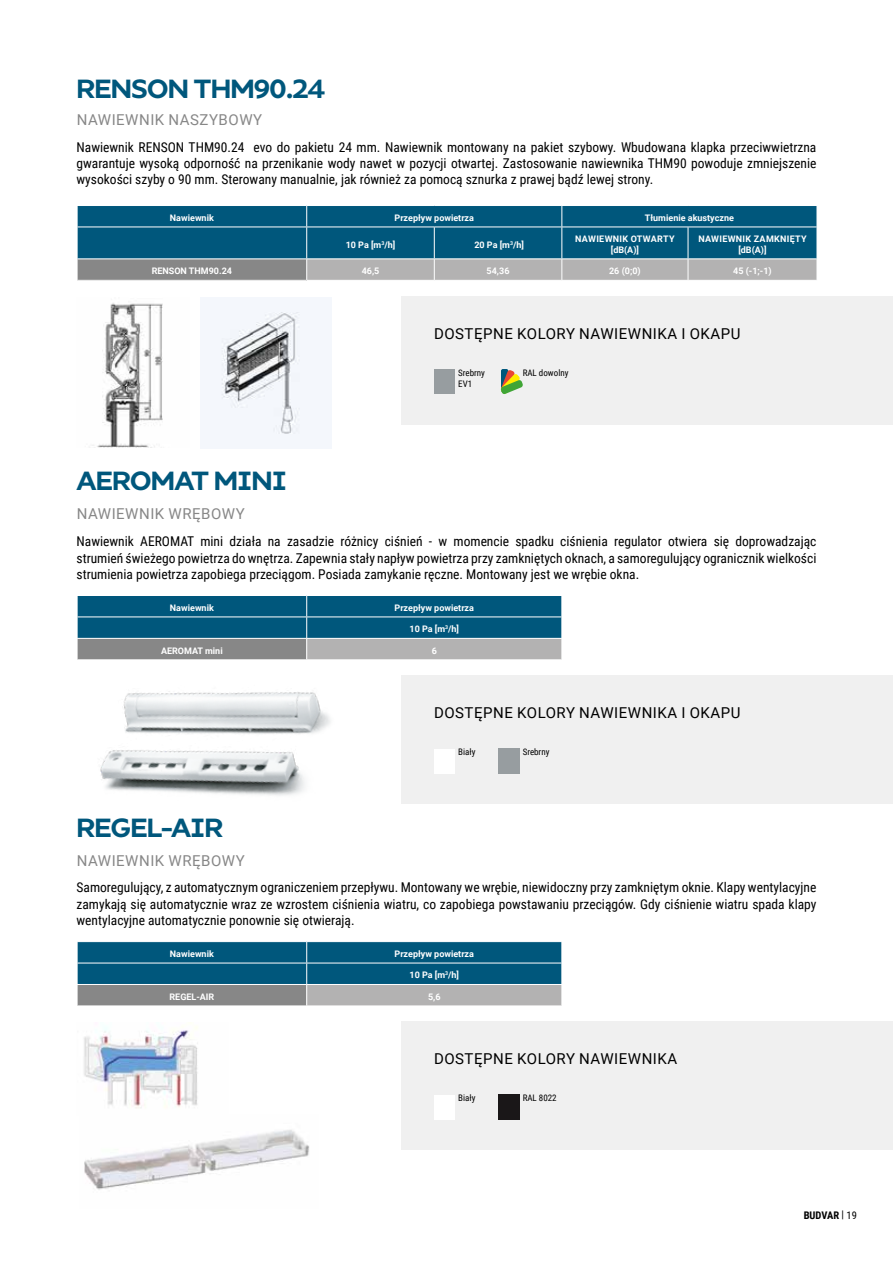
<style>
.page{position:relative;width:893px;height:1263px;background:#fff}
.page>*{position:absolute;margin:0;border:0;box-sizing:border-box;transform-origin:0 0}
.t1{font:700 27px "Bilbao";letter-spacing:-.025em;color:#00577c}
.t2{font:15px "Roboto";letter-spacing:.035em;color:#000}
.t3{font:15px "Roboto";letter-spacing:.035em;color:#878787}
.t4{font:13.5px/16.2px "Roboto Condensed";color:#000;text-align:justify}
.t5{font:700 10.5px "Roboto Condensed";color:#000}
.t6{font:700 9px "Roboto";color:#fff}
.t7{font:700 9px/10.5px "Roboto";letter-spacing:.035em;color:#fff;text-align:center}
.t8{font:9px/10.8px "Roboto Condensed";color:#000}
.s1{font-weight:400}
</style>
<div class="page">
<img style="left:92px;top:303px;width:71px;height:144px">
<img style="left:201px;top:298px;width:131px;height:150px">
<div style="left:402px;top:296px;width:491px;height:128px;background:#f0f0f0"></div>
<div style="left:402px;top:676px;width:491px;height:128px;background:#f0f0f0"></div>
<div style="left:402px;top:1022px;width:491px;height:128px;background:#f0f0f0"></div>
<div style="left:434px;top:369px;width:21px;height:25px;background:#979da0"></div>
<div style="left:434px;top:749px;width:21px;height:24px;background:#fff"></div>
<div style="left:434px;top:1095px;width:21px;height:24px;background:#fff"></div>
<div style="left:498px;top:749px;width:21px;height:25px;background:#979da0"></div>
<div style="left:498px;top:1095px;width:21px;height:25px;background:#1a1718"></div>
<svg style="left:77px;top:205px;width:740px;height:75px;background:#39748d"></svg>
<svg style="left:77px;top:595px;width:485px;height:64px;background:#437b93"></svg>
<svg style="left:77px;top:941px;width:485px;height:64px;background:#3e758d"></svg>
<img style="left:84px;top:1026px;width:114px;height:83px">
<img style="left:84px;top:1130px;width:226px;height:60px">
<svg style="left:501px;top:370px;width:22px;height:24px"></svg>
<img style="left:77px;top:600px;width:289px;height:196px">
<h1 class="t1" style="left:77px;top:69px;width:250px">RENSON THM90.24</h1>
<p class="t3" style="left:77px;top:110px;width:187px">NAWIEWNIK NASZYBOWY</p>
<p class="t4" style="left:77px;top:138px;width:741px">Nawiewnik RENSON THM90.24 evo do pakietu 24 mm. Nawiewnik montowany na pakiet szybowy. Wbudowana klapka przeciwwietrzna gwarantuje wysoką odporność na przenikanie wody nawet w pozycji otwartej. Zastosowanie nawiewnika THM90 powoduje zmniejszenie wysokości szyby o 90 mm. Sterowany manualnie, jak również za pomocą sznurka z prawej bądź lewej strony.</p>
<p class="t6" style="left:170px;top:211px;width:45px">Nawiewnik</p>
<p class="t6" style="left:395px;top:211px;width:81px">Przepływ powietrza</p>
<p class="t6" style="left:645px;top:211px;width:90px">Tłumienie akustyczne</p>
<p class="t6" style="left:346px;top:238px;width:51px">10 Pa [m<sup>3</sup>/h]</p>
<p class="t6" style="left:474px;top:238px;width:51px">20 Pa [m<sup>3</sup>/h]</p>
<p class="t7" style="left:575px;top:234px;width:101px">NAWIEWNIK OTWARTY [dB(A)]</p>
<p class="t7" style="left:698px;top:234px;width:110px">NAWIEWNIK ZAMKNIĘTY [dB(A)]</p>
<p class="t6" style="left:152px;top:265px;width:82px">RENSON THM90.24</p>
<p class="t6" style="left:362px;top:265px;width:19px">46,5</p>
<p class="t6" style="left:487px;top:265px;width:24px">54,36</p>
<p class="t6" style="left:609px;top:265px;width:33px">26 (0;0)</p>
<p class="t6" style="left:733px;top:265px;width:40px">45 (-1;-1)</p>
<p class="t2" style="left:434px;top:323px;width:308px">DOSTĘPNE KOLORY NAWIEWNIKA I OKAPU</p>
<h1 class="t1" style="left:77px;top:462px;width:212px">AEROMAT MINI</h1>
<p class="t3" style="left:77px;top:503px;width:170px">NAWIEWNIK WRĘBOWY</p>
<p class="t8" style="left:458px;top:367px;width:28px">Srebrny<br>EV1</p>
<p class="t8" style="left:523px;top:367px;width:47px">RAL dowolny</p>
<p class="t4" style="left:77px;top:533px;width:741px">Nawiewnik AEROMAT mini działa na zasadzie różnicy ciśnień - w momencie spadku ciśnienia regulator otwiera się doprowadzając strumień świeżego powietrza do wnętrza. Zapewnia stały napływ powietrza przy zamkniętych oknach, a samoregulujący ogranicznik wielkości strumienia powietrza zapobiega przeciągom. Posiada zamykanie ręczne. Montowany jest we wrębie okna.</p>
<p class="t6" style="left:170px;top:601px;width:45px">Nawiewnik</p>
<p class="t6" style="left:395px;top:601px;width:81px">Przepływ powietrza</p>
<p class="t6" style="left:409px;top:623px;width:51px">10 Pa [m<sup>3</sup>/h]</p>
<p class="t6" style="left:161px;top:644px;width:63px">AEROMAT mini</p>
<p class="t6" style="left:432px;top:644px;width:7px">6</p>
<p class="t2" style="left:434px;top:702px;width:308px">DOSTĘPNE KOLORY NAWIEWNIKA I OKAPU</p>
<h1 class="t1" style="left:77px;top:809px;width:148px">REGEL-AIR</h1>
<p class="t3" style="left:77px;top:850px;width:170px">NAWIEWNIK WRĘBOWY</p>
<p class="t8" style="left:458px;top:746px;width:19px">Biały</p>
<p class="t8" style="left:523px;top:746px;width:28px">Srebrny</p>
<p class="t4" style="left:77px;top:879px;width:741px">Samoregulujący, z automatycznym ograniczeniem przepływu. Montowany we wrębie, niewidoczny przy zamkniętym oknie. Klapy wentylacyjne zamykają się automatycznie wraz ze wzrostem ciśnienia wiatru, co zapobiega powstawaniu przeciągów. Gdy ciśnienie wiatru spada klapy wentylacyjne automatycznie ponownie się otwierają.</p>
<p class="t6" style="left:170px;top:947px;width:45px">Nawiewnik</p>
<p class="t6" style="left:395px;top:947px;width:81px">Przepływ powietrza</p>
<p class="t6" style="left:409px;top:969px;width:51px">10 Pa [m<sup>3</sup>/h]</p>
<p class="t6" style="left:170px;top:990px;width:46px">REGEL-AIR</p>
<p class="t6" style="left:428px;top:990px;width:14px">5,6</p>
<p class="t2" style="left:434px;top:1048px;width:245px">DOSTĘPNE KOLORY NAWIEWNIKA</p>
<p class="t8" style="left:458px;top:1092px;width:19px">Biały</p>
<p class="t8" style="left:523px;top:1092px;width:36px">RAL 8022</p>
<p class="t5" style="left:804px;top:1207px;width:55px">BUDVAR <span class="s1">| 19</span></p>
</div>
